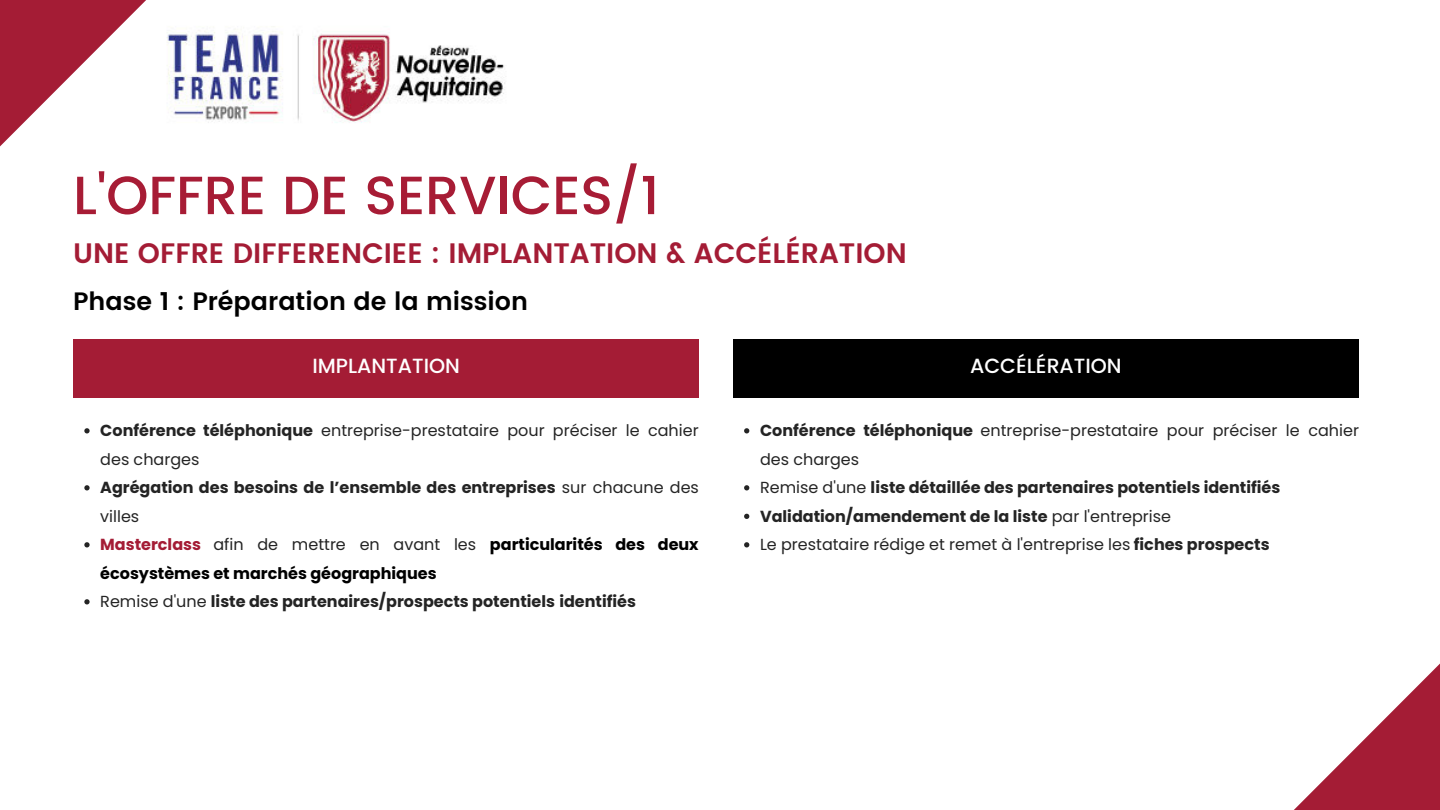
<style>
.page{position:relative;width:1440px;height:810px;background:#fff}
.page>*{position:absolute;margin:0;border:0;box-sizing:border-box;transform-origin:0 0}
.t1{font:500 53.8px "Poppins";color:#a71c35}
.t2{font:600 28.2px "Poppins";color:#a41c35}
.t3{font:600 25.2px "Poppins";color:#000}
.t4{font:500 20.5px "Poppins";color:#fff}
.t5{font:700 16px/28.5px "Poppins";color:#242424}
.t6{font:16px/28.5px "Poppins";color:#242424}
.s1{font-weight:400}
.s2{color:#a41c35}
.s3{color:#000}
.s4{font-weight:700}
</style>
<div class="page">
<svg style="left:0;top:0;width:146px;height:146px"></svg>
<svg style="left:1294px;top:664px;width:146px;height:146px"></svg>
<img style="left:166px;top:26px;width:339px;height:97px">
<div style="left:73px;top:339px;width:626px;height:58px;background:#a41c35"></div>
<div style="left:733px;top:339px;width:626px;height:58px;background:#000"></div>
<svg style="left:84px;top:428px;width:6px;height:5px"></svg>
<svg style="left:84px;top:485px;width:6px;height:5px"></svg>
<svg style="left:84px;top:542px;width:6px;height:5px"></svg>
<svg style="left:84px;top:599px;width:6px;height:5px"></svg>
<svg style="left:744px;top:428px;width:5px;height:5px"></svg>
<svg style="left:744px;top:485px;width:5px;height:5px"></svg>
<svg style="left:744px;top:514px;width:5px;height:5px"></svg>
<svg style="left:744px;top:542px;width:5px;height:5px"></svg>
<h1 class="t1" style="left:73px;top:156px;width:588px">L'OFFRE DE SERVICES/1</h1>
<h2 class="t2" style="left:73px;top:232px;width:835px">UNE OFFRE DIFFERENCIEE : IMPLANTATION &amp; ACCÉLÉRATION</h2>
<h3 class="t3" style="left:73px;top:282px;width:456px">Phase 1 : Préparation de la mission</h3>
<p class="t4" style="left:312px;top:351px;width:149px">IMPLANTATION</p>
<p class="t4" style="left:970px;top:351px;width:153px">ACCÉLÉRATION</p>
<p class="t5" style="left:100px;top:417px;width:600px">Conférence téléphonique <span class="s1">entreprise-prestataire pour préciser le cahier des charges<br></span>Agrégation des besoins de l’ensemble des entreprises <span class="s1">sur chacune des villes<br></span><span class="s2">Masterclass</span> <span class="s1">afin de mettre en avant les</span> <span class="s3">particularités des deux écosystèmes et marchés géographiques<br></span><span class="s1">Remise d'une</span> liste des partenaires/prospects potentiels identifiés</p>
<p class="t6" style="left:760px;top:417px;width:600px"><span class="s4">Conférence téléphonique</span> entreprise-prestataire pour préciser le cahier des charges<br>Remise d'une <span class="s4">liste détaillée des partenaires potentiels identifiés Validation/amendement de la liste</span> par l'entreprise<br>Le prestataire rédige et remet à l'entreprise les <span class="s4">fiches prospects</span></p>
</div>
